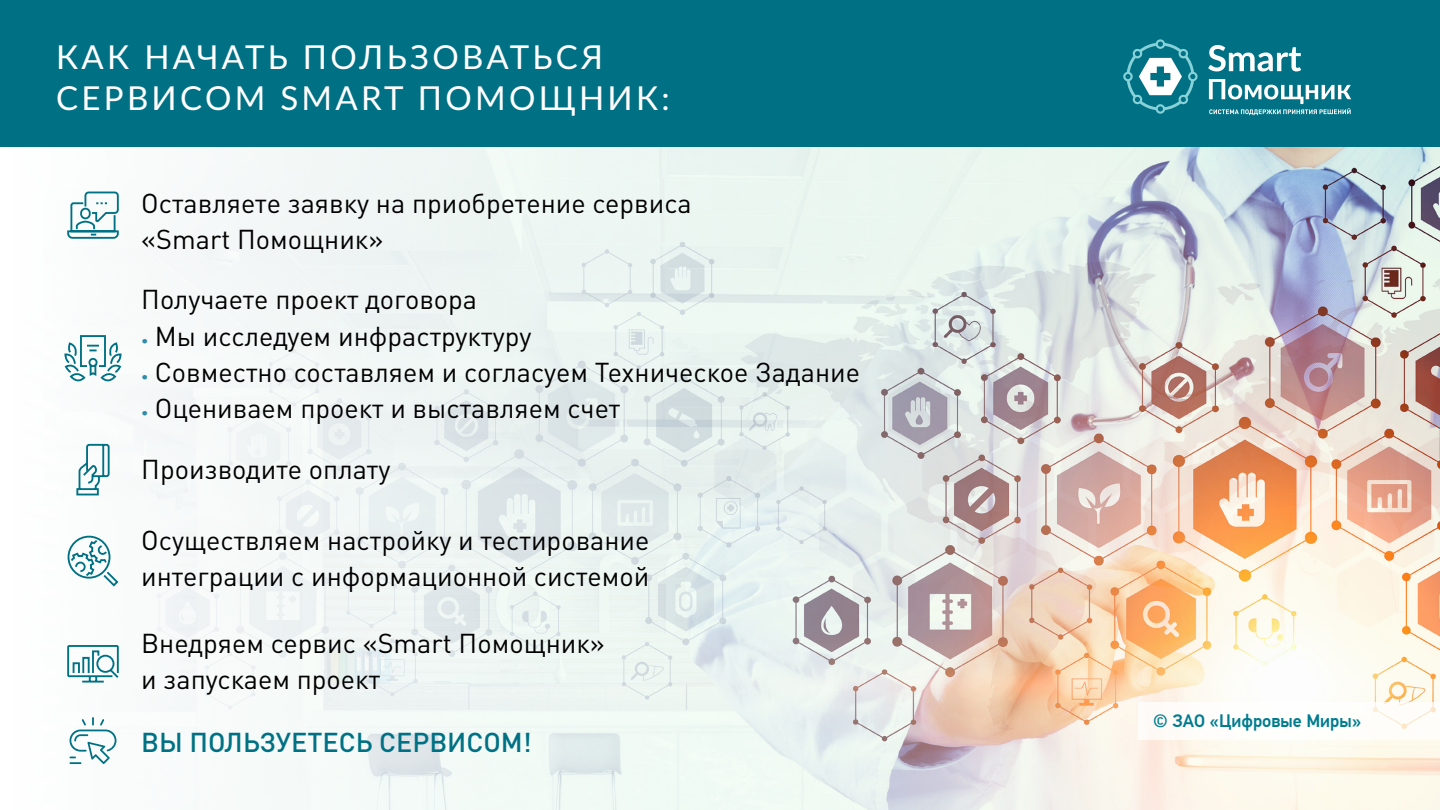
<style>
.page{position:relative;width:1440px;height:810px;background:#fff}
.page>*{position:absolute;margin:0;border:0;box-sizing:border-box;transform-origin:0 0}
.t1{font:33px/41.2px "Lato";letter-spacing:.1em;color:#fff}
.t2{font:27px/36px "DIN Pro";color:#000}
.t3{font:500 27px "DIN Pro";color:#007184}
.t4{font:500 18px "PF Din Text Pro";color:#007c90}
.s1{font-family:"PF Din Text Pro";font-size:18px;color:#2f8daa}
</style>
<div class="page">
<img style="left:69px;top:147px;width:1371px;height:663px">
<div style="left:0;top:0;width:1440px;height:147px;background:#007184"></div>
<svg style="left:1208px;top:45px;width:93px;height:26px"></svg>
<svg style="left:1123px;top:39px;width:75px;height:75px"></svg>
<svg style="left:1209px;top:79px;width:142px;height:36px"></svg>
<svg style="left:67px;top:191px;width:53px;height:49px"></svg>
<svg style="left:75px;top:443px;width:36px;height:53px"></svg>
<svg style="left:67px;top:644px;width:53px;height:39px"></svg>
<svg style="left:67px;top:535px;width:53px;height:53px"></svg>
<svg style="left:70px;top:717px;width:46px;height:47px"></svg>
<svg style="left:64px;top:334px;width:59px;height:49px"></svg>
<div style="left:1138px;top:702px;width:302px;height:37px;background:#fff"></div>
<p class="t1" style="left:56px;top:35px;width:615px">КАК НАЧАТЬ ПОЛЬЗОВАТЬСЯ<br>СЕРВИСОМ SMART ПОМОЩНИК:</p>
<p class="t2" style="left:141px;top:183px;width:552px">Оставляете заявку на приобретение сервиса «Smart Помощник»</p>
<p class="t2" style="left:141px;top:278px;width:337px">Получаете проект договора</p>
<p class="t2" style="left:141px;top:315px;width:392px"><span class="s1">•</span> Мы исследуем инфраструктуру</p>
<p class="t2" style="left:141px;top:351px;width:720px"><span class="s1">•</span> Совместно составляем и согласуем Техническое Задание</p>
<p class="t2" style="left:141px;top:387px;width:481px"><span class="s1">•</span> Оцениваем проект и выставляем счет</p>
<p class="t2" style="left:141px;top:449px;width:251px">Производите оплату</p>
<p class="t2" style="left:141px;top:520px;width:510px">Осуществляем настройку и тестирование интеграции с информационной системой</p>
<p class="t2" style="left:141px;top:622px;width:465px">Внедряем сервис «Smart Помощник» и запускаем проект</p>
<p class="t3" style="left:141px;top:720px;width:392px">ВЫ ПОЛЬЗУЕТЕСЬ СЕРВИСОМ!</p>
<p class="t4" style="left:1153px;top:710px;width:209px">© ЗАО «Цифровые Миры»</p>
</div>
